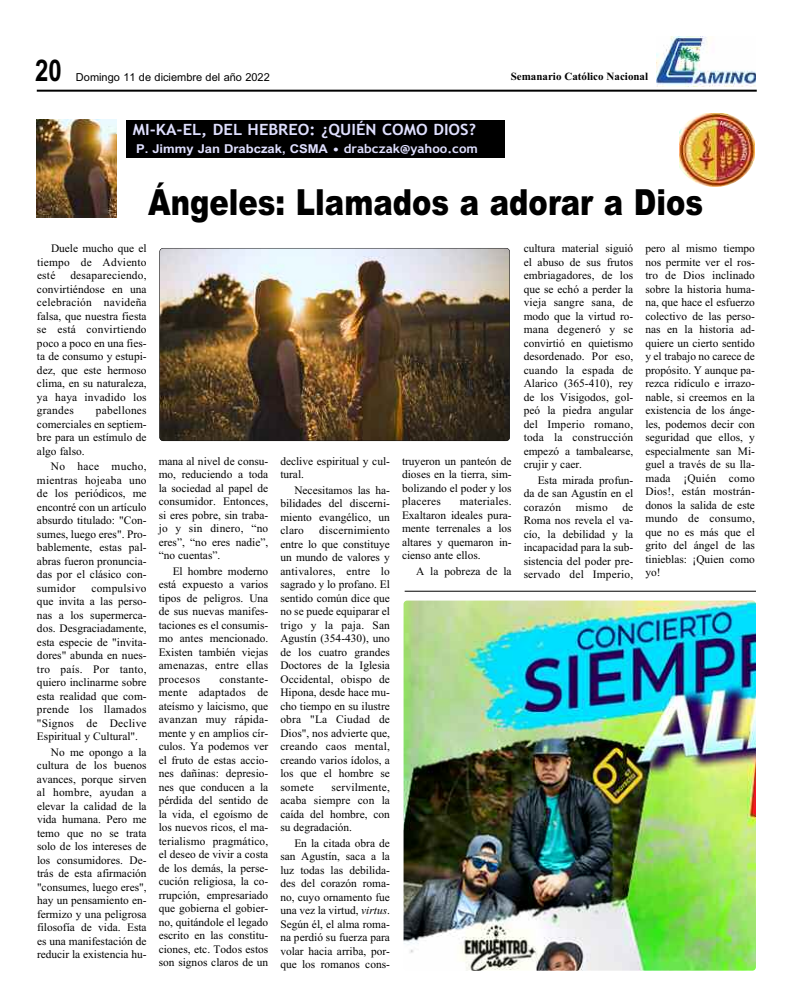
<style>
.page{position:relative;width:792px;height:1008px;background:#fff}
.page>*{position:absolute;margin:0;border:0;box-sizing:border-box;transform-origin:0 0}
.t1{font:900 36px "Arial";color:#000;scale:.81 1}
.t2{font:700 30px "Arial";color:#000;scale:.8 1}
.t3{font:700 15.6px "Trebuchet MS";color:#e0e0ff;scale:1.07 1}
.t4{font:700 12.2px "Arial";color:#e0e0ff;scale:1.07 1}
.t5{font:11.4px/13.5px "Times New Roman";color:#000;text-align:justify}
.t6{font:11px "Arial";color:#000}
.t7{font:700 11px "Times New Roman";color:#000}
.s1{font-family:"Trebuchet MS";font-size:12.4px}
.s2{font-style:italic}
</style>
<div class="page">
<img style="left:656px;top:36px;width:100px;height:51px">
<hr style="left:37px;top:90px;width:720px;height:2px;background:#000">
<div style="left:126px;top:120px;width:378px;height:38px;background:#000"></div>
<img style="left:36px;top:119px;width:81px;height:99px">
<img style="left:679px;top:114px;width:76px;height:72px">
<img style="left:160px;top:248px;width:350px;height:193px;border-radius:4px">
<div style="left:159px;top:248px;width:351px;height:193px;border:1px solid #000;border-radius:4px"></div>
<img style="left:404px;top:601px;width:352px;height:370px;border-radius:4px">
<hr style="left:405px;top:591px;width:351px;height:1px;background:#000">
<h2 class="t2" style="left:35px;top:53px;width:35px">20</h2>
<p class="t6" style="left:76px;top:71px;width:195px">Domingo 11 de diciembre del año 2022</p>
<p class="t7" style="left:511px;top:70px;width:139px">Semanario Católico Nacional</p>
<h3 class="t3" style="left:133px;top:120px;width:322px">MI-KA-EL, DEL HEBREO: ¿QUIÉN COMO DIOS?</h3>
<p class="t4" style="left:136px;top:141px;width:321px">P. Jimmy Jan Drabczak, CSMA <span class="s1">• drabczak@yahoo.com</span></p>
<h1 class="t1" style="left:148px;top:182px;width:687px">Ángeles: Llamados a adorar a Dios</h1>
<p class="t5" style="left:37px;top:242px;width:111px;text-indent:14px">Duele mucho que el tiempo de Adviento esté</p>
<p class="t5" style="left:37px;top:269px;width:111px;text-indent:33px">desapareciendo, convirtiéndose en una celebración navideña falsa, que nuestra fiesta se está convirtiendo poco a poco en una fies&shy;ta de consumo y estupi&shy;dez, que este hermoso clima, en su naturaleza, ya haya invadido los grandes</p>
<p class="t5" style="left:37px;top:404px;width:111px;text-indent:59px">pabellones comerciales en septiem&shy;bre para un estímulo de algo falso.</p>
<p class="t5" style="left:37px;top:460px;width:111px;text-indent:14px">No hace mucho, mientras hojeaba uno de los periódicos, me encontré con un artículo absurdo titulado: "Con&shy;sumes, luego eres". Pro&shy;bablemente, estas pal&shy;abras fueron pronuncia&shy;das por el clásico con&shy;sumidor</p>
<p class="t5" style="left:37px;top:581px;width:111px;text-indent:54px">compulsivo que invita a las perso&shy;nas a los supermerca&shy;dos. Desgraciadamente, esta especie de "invita&shy;dores" abunda en nues&shy;tro país. Por tanto, quiero inclinarme sobre esta realidad que com&shy;prende los llamados "Signos de Declive Espiritual y Cultural".</p>
<p class="t5" style="left:37px;top:745px;width:111px;text-indent:14px">No me opongo a la cultura de los buenos avances, porque sirven al hombre, ayudan a elevar la calidad de la vida humana. Pero me temo que no se trata solo de los intereses de los consumidores. De&shy;trás de esta afirmación "consumes, luego eres", hay un pensamiento en&shy;fermizo y una peligrosa filosofía de vida. Esta es una manifestación de reducir la existencia hu-</p>
<p class="t5" style="left:159px;top:454px;width:111px">mana al nivel de consu&shy;mo, reduciendo a toda la sociedad al papel de consumidor. Entonces, si eres pobre, sin traba&shy;jo y sin dinero, “no eres”, “no eres nadie”, “no cuentas”.</p>
<p class="t5" style="left:159px;top:564px;width:111px;text-indent:14px">El hombre moderno está expuesto a varios tipos de peligros. Una de sus nuevas manifes&shy;taciones es el consumis&shy;mo antes mencionado.<br>Existen también viejas amenazas, entre ellas procesos</p>
<p class="t5" style="left:159px;top:672px;width:111px;text-indent:61px">constante&shy;mente adaptados de ateísmo y laicismo, que avanzan muy rápida&shy;mente y en amplios cír&shy;culos. Ya podemos ver el fruto de estas accio&shy;nes dañinas: depresio&shy;nes que conducen a la pérdida del sentido de la vida, el egoísmo de los nuevos ricos, el ma&shy;terialismo pragmático, el deseo de vivir a costa de los demás, la perse&shy;cución religiosa, la co&shy;rrupción, empresariado que gobierna el gobier&shy;no, quitándole el legado escrito en las constitu&shy;ciones, etc. Todos estos son signos claros de un</p>
<p class="t5" style="left:280px;top:454px;width:111px">declive espiritual y cul&shy;tural.</p>
<p class="t5" style="left:280px;top:483px;width:111px;text-indent:14px">Necesitamos las ha&shy;bilidades del discerni&shy;miento evangélico, un claro</p>
<p class="t5" style="left:280px;top:524px;width:111px;text-indent:39px">discernimiento entre lo que constituye un mundo de valores y antivalores, entre lo sagrado y lo profano. El sentido común dice que no se puede equiparar el trigo y la paja. San Agustín (354-430), uno de los cuatro grandes Doctores de la Iglesia Occidental, obispo de Hipona, desde hace mu&shy;cho tiempo en su ilustre obra "La Ciudad de Dios", nos advierte que, creando caos mental, creando varios ídolos, a los que el hombre se somete</p>
<p class="t5" style="left:280px;top:780px;width:111px;text-indent:51px">servilmente, acaba siempre con la caída del hombre, con su degradación.</p>
<p class="t5" style="left:280px;top:836px;width:111px;text-indent:14px">En la citada obra de san Agustín, saca a la luz todas las debilida&shy;des del corazón roma&shy;no, cuyo ornamento fue una vez la virtud, <span class="s2">virtus</span>.<br>Según él, el alma roma&shy;na perdió su fuerza para volar hacia arriba, por&shy;que los romanos cons-</p>
<p class="t5" style="left:402px;top:454px;width:111px">truyeron un panteón de dioses en la tierra, sim&shy;bolizando el poder y los placeres</p>
<p class="t5" style="left:402px;top:495px;width:111px;text-indent:58px">materiales.<br>Exaltaron ideales pura&shy;mente terrenales a los altares y quemaron in&shy;cienso ante ellos.</p>
<p class="t5" style="left:416px;top:564px;width:97px">A la pobreza de la</p>
<p class="t5" style="left:524px;top:242px;width:111px">cultura material siguió el abuso de sus frutos embriagadores, de los que se echó a perder la vieja sangre sana, de modo que la virtud ro&shy;mana degeneró y se convirtió en quietismo desordenado. Por eso, cuando la espada de Alarico (365-410), rey de los Visigodos, gol&shy;peó la piedra angular del Imperio romano, toda la construcción empezó a tambalearse, crujir y caer.</p>
<p class="t5" style="left:524px;top:473px;width:111px;text-indent:14px">Esta mirada profun&shy;da de san Agustín en el corazón</p>
<p class="t5" style="left:524px;top:500px;width:111px;text-indent:99px">de Roma nos revela el va&shy;cío, la debilidad y la incapacidad para la sub&shy;sistencia del poder pre&shy;servado del Imperio,</p>
<p class="t5" style="left:576px;top:500px;width:33px">mismo</p>
<p class="t5" style="left:645px;top:242px;width:111px">pero al mismo tiempo nos permite ver el ros&shy;tro de Dios inclinado sobre la historia huma&shy;na, que hace el esfuerzo colectivo de las perso&shy;nas en la historia ad&shy;quiere un cierto sentido y el trabajo no carece de propósito. Y aunque pa&shy;rezca ridículo e irrazo&shy;nable, si creemos en la existencia de los ánge&shy;les, podemos decir con seguridad que ellos, y especialmente san Mi&shy;guel a través de su lla&shy;mada ¡Quién como Dios!, están mostrán&shy;donos la salida de este mundo de consumo, que no es más que el grito del ángel de las tinieblas: ¡Quien como yo!</p>
</div>
